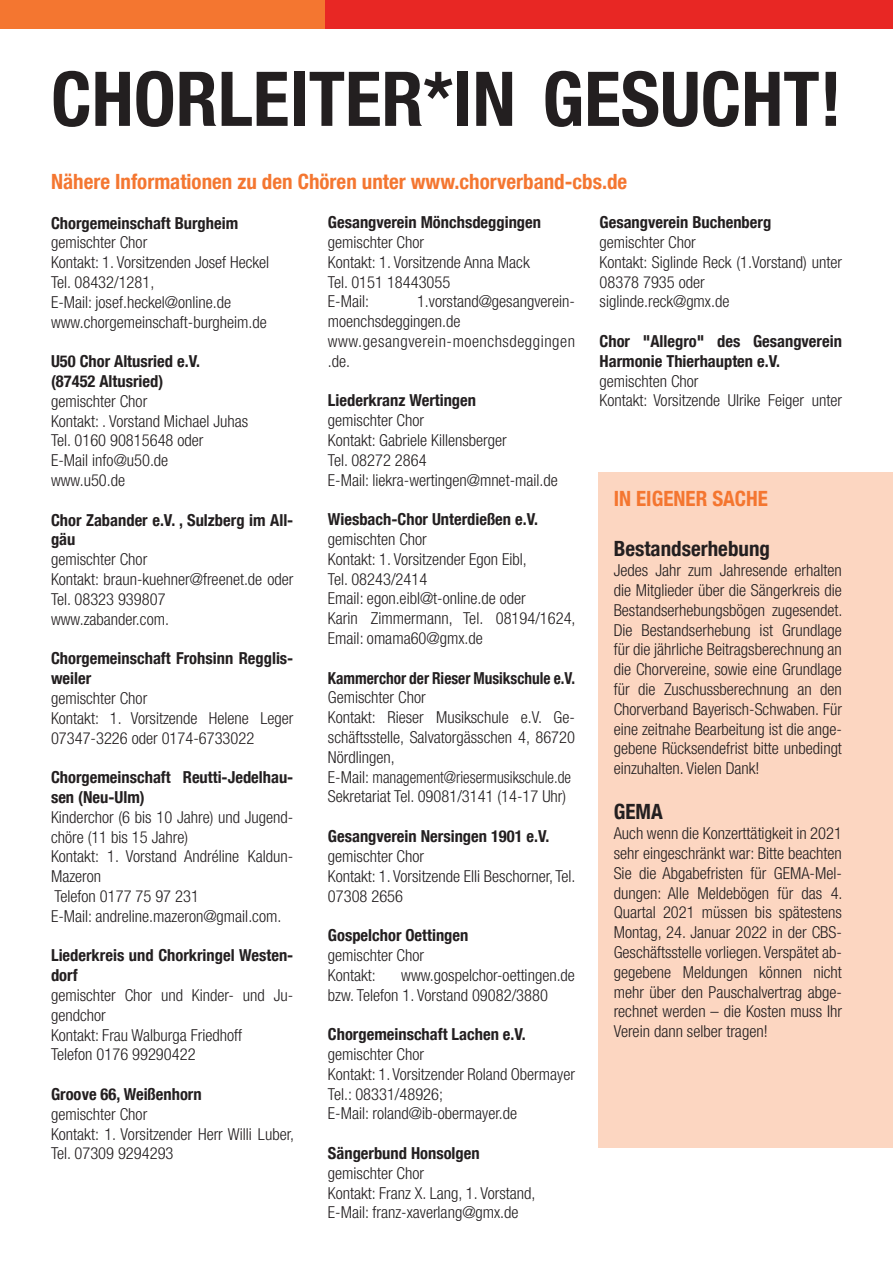
<style>
.page{position:relative;width:893px;height:1263px;background:#fff}
.page>*{position:absolute;margin:0;border:0;box-sizing:border-box;transform-origin:0 0}
.t1{font:700 condensed 75.6px "Helvetica Neue LT Com";color:#231f20}
.t2{font:700 condensed 21px "Helvetica Neue LT Com";color:#f47630}
.t3{font:700 condensed 21px "Helvetica Neue LT Com";color:#231f20}
.t4{font:300 condensed 16.5px/19.8px "Helvetica Neue LT Com";color:#231f20}
.t5{font:700 condensed 16.5px/19.8px "Helvetica Neue LT Com";color:#231f20}
.t6{font:700 condensed 16.5px "Helvetica Neue LT Com";color:#231f20;scale:.93 1}
</style>
<div class="page">
<div style="left:599px;top:472px;width:294px;height:676px;background:#fcd6c1"></div>
<div style="left:325px;top:0;width:568px;height:29px;background:#e82724"></div>
<div style="left:0;top:0;width:325px;height:29px;background:#f47630"></div>
<h1 class="t1" style="left:51px;top:72px;width:792px">CHORLEITER*IN GESUCHT!</h1>
<p class="t2" style="left:51px;top:174px;width:578px">Nähere Informationen zu den Chören unter www.chorverband-cbs.de</p>
<p class="t5" style="left:328px;top:215px;width:215px">Gesangverein Mönchsdeggingen</p>
<p class="t4" style="left:328px;top:235px;width:203px">gemischter Chor<br>Kontakt: 1. Vorsitzende Anna Mack<br>Tel. 0151 18443055<br>E-Mail:</p>
<p class="t5" style="left:600px;top:215px;width:173px">Gesangverein Buchenberg</p>
<p class="t4" style="left:600px;top:235px;width:244px">gemischter Chor<br>Kontakt: Siglinde Reck (1.Vorstand) unter<br>08378 7935 oder<br>siglinde.reck@gmx.de</p>
<p class="t5" style="left:600px;top:334px;width:244px">Chor "Allegro" des Gesangverein<br>Harmonie Thierhaupten e.V.</p>
<p class="t4" style="left:600px;top:373px;width:244px">gemischten Chor<br>Kontakt: Vorsitzende Ulrike Feiger unter</p>
<p class="t5" style="left:51px;top:215px;width:189px">Chorgemeinschaft Burgheim</p>
<p class="t4" style="left:51px;top:235px;width:220px">gemischter Chor<br>Kontakt: 1. Vorsitzenden Josef Heckel<br>Tel. 08432/1281,<br>E-Mail: josef.heckel@online.de www.chorgemeinschaft-burgheim.de</p>
<p class="t5" style="left:51px;top:354px;width:150px">U50 Chor Altusried e.V. (87452 Altusried)</p>
<p class="t4" style="left:51px;top:393px;width:199px">gemischter Chor<br>Kontakt: . Vorstand Michael Juhas<br>Tel. 0160 90815648 oder<br>E-Mail info@u50.de<br>www.u50.de</p>
<p class="t5" style="left:51px;top:512px;width:244px">Chor Zabander e.V. , Sulzberg im All&shy;gäu</p>
<p class="t4" style="left:51px;top:552px;width:244px">gemischter Chor<br>Kontakt: braun-kuehner@freenet.de oder<br>Tel. 08323 939807<br>www.zabander.com.</p>
<p class="t5" style="left:51px;top:651px;width:244px">Chorgemeinschaft Frohsinn Regglis&shy;weiler</p>
<p class="t4" style="left:51px;top:690px;width:244px">gemischter Chor<br>Kontakt: 1. Vorsitzende Helene Leger<br>07347-3226 oder 0174-6733022</p>
<p class="t5" style="left:51px;top:770px;width:244px">Chorgemeinschaft Reutti-Jedelhau&shy;sen (Neu-Ulm)</p>
<p class="t4" style="left:51px;top:809px;width:244px">Kinderchor (6 bis 10 Jahre) und Jugend&shy;chöre (11 bis 15 Jahre)<br>Kontakt: 1. Vorstand Andréline Kaldun-<br>Mazeron<br>Telefon 0177 75 97 231<br>E-Mail: andreline.mazeron@gmail.com.</p>
<p class="t5" style="left:51px;top:948px;width:244px">Liederkreis und Chorkringel Westen&shy;dorf</p>
<p class="t4" style="left:51px;top:987px;width:244px">gemischter Chor und Kinder- und Ju&shy;gendchor<br>Kontakt: Frau Walburga Friedhoff<br>Telefon 0176 99290422</p>
<p class="t5" style="left:51px;top:1086px;width:152px">Groove 66, Weißenhorn</p>
<p class="t4" style="left:51px;top:1106px;width:244px">gemischter Chor<br>Kontakt: 1. Vorsitzender Herr Willi Luber,<br>Tel. 07309 9294293</p>
<p class="t4" style="left:328px;top:294px;width:249px;text-indent:89px">1.vorstand@gesangverein&shy;moenchsdeggingen.de www.gesangverein-moenchsdeggingen .de.</p>
<p class="t5" style="left:328px;top:393px;width:150px">Liederkranz Wertingen</p>
<p class="t4" style="left:328px;top:413px;width:231px">gemischter Chor<br>Kontakt: Gabriele Killensberger<br>Tel. 08272 2864<br>E-Mail: liekra-wertingen@mnet-mail.de</p>
<p class="t5" style="left:328px;top:512px;width:212px">Wiesbach-Chor Unterdießen e.V.</p>
<p class="t4" style="left:328px;top:532px;width:249px">gemischten Chor<br>Kontakt: 1. Vorsitzender Egon Eibl,<br>Tel. 08243/2414<br>Email: egon.eibl@t-online.de oder<br>Karin Zimmermann, Tel. 08194/1624,<br>Email: omama60@gmx.de</p>
<p class="t6" style="left:328px;top:672px;width:267px">Kammerchor der Rieser Musikschule e.V.</p>
<p class="t4" style="left:328px;top:690px;width:249px">Gemischter Chor<br>Kontakt: Rieser Musikschule e.V. Ge&shy;schäftsstelle, Salvatorgässchen 4, 86720<br>Nördlingen,<br>E-Mail: management@riesermusikschule.de<br>Sekretariat Tel. 09081/3141 (14-17 Uhr)</p>
<p class="t5" style="left:328px;top:829px;width:223px">Gesangverein Nersingen 1901 e.V.</p>
<p class="t4" style="left:328px;top:848px;width:249px">gemischter Chor<br>Kontakt: 1. Vorsitzende Elli Beschorner, Tel.<br>07308 2656</p>
<p class="t5" style="left:328px;top:928px;width:142px">Gospelchor Oettingen</p>
<p class="t4" style="left:328px;top:947px;width:98px">gemischter Chor<br>Kontakt:</p>
<p class="t2" style="left:614px;top:491px;width:156px">IN EIGENER SACHE</p>
<p class="t3" style="left:614px;top:541px;width:158px">Bestandserhebung</p>
<p class="t4" style="left:614px;top:563px;width:230px;text-align:justify">Jedes Jahr zum Jahresende erhalten die Mitglieder über die Sängerkreis die Bestandserhebungsbögen zugesendet.<br>Die Bestandserhebung ist Grundlage für die jährliche Beitragsberechnung an die Chorvereine, sowie eine Grundlage für die Zuschussberechnung an den Chorverband Bayerisch-Schwaben. Für eine zeitnahe Bearbeitung ist die ange&shy;gebene Rücksendefrist bitte unbedingt einzuhalten. Vielen Dank!</p>
<p class="t3" style="left:614px;top:804px;width:50px">GEMA</p>
<p class="t4" style="left:614px;top:826px;width:230px;text-align:justify">Auch wenn die Konzerttätigkeit in 2021 sehr eingeschränkt war: Bitte beachten Sie die Abgabefristen für GEMA-Mel&shy;dungen: Alle Meldebögen für das 4.<br>Quartal 2021 müssen bis spätestens Montag, 24. Januar 2022 in der CBS-Geschäftsstelle vorliegen. Verspätet ab&shy;gegebene Meldungen können nicht mehr über den Pauschalvertrag abge&shy;rechnet werden – die Kosten muss Ihr Verein dann selber tragen!</p>
<p class="t4" style="left:328px;top:967px;width:249px;text-indent:73px">www.gospelchor-oettingen.de bzw. Telefon 1. Vorstand 09082/3880</p>
<p class="t5" style="left:328px;top:1027px;width:199px">Chorgemeinschaft Lachen e.V.</p>
<p class="t4" style="left:328px;top:1046px;width:249px">gemischter Chor<br>Kontakt: 1. Vorsitzender Roland Obermayer<br>Tel.: 08331/48926;<br>E-Mail: roland@ib-obermayer.de</p>
<p class="t5" style="left:328px;top:1145px;width:153px">Sängerbund Honsolgen</p>
<p class="t4" style="left:328px;top:1165px;width:209px">gemischter Chor<br>Kontakt: Franz X. Lang, 1. Vorstand,<br>E-Mail: franz-xaverlang@gmx.de</p>
</div>
